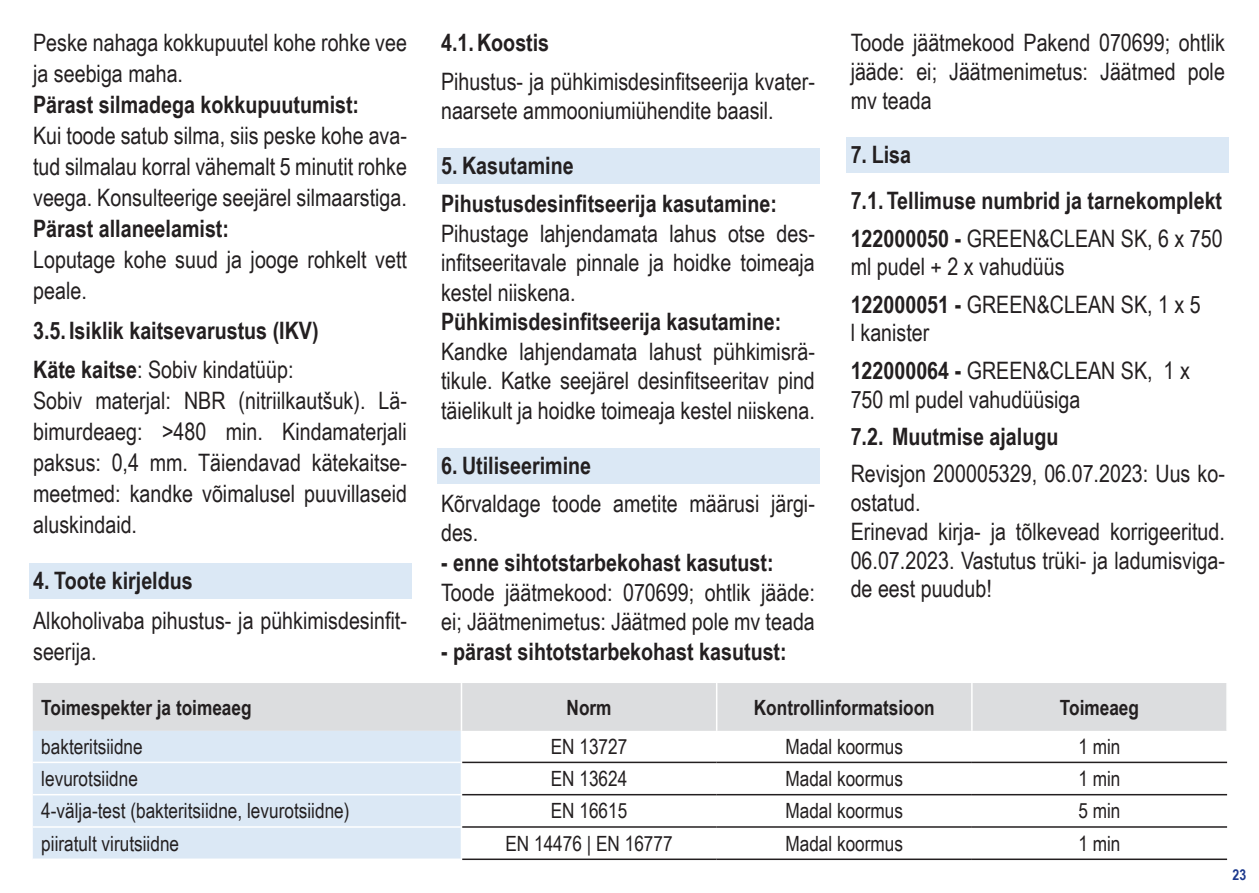
<style>
.page{position:relative;width:1259px;height:893px;background:#fff}
.page>*{position:absolute;margin:0;border:0;box-sizing:border-box;transform-origin:0 0}
.text{font:24px/30.9px "Arial Narrow";color:#231f20}
.text_fett2{font:700 24px "Arial Narrow";color:#231f20}
.text_fett2-2{font:24px/28.8px "Arial Narrow";color:#231f20}
.text-2{font:700 24px "Arial Narrow";color:#231f20}
.text-3{font:21px "Arial Narrow";color:#231f20}
.text-4{font:700 21px "Arial Narrow";color:#231f20}
.t1{font:700 15px "Arial Narrow";color:#1b388c}
.s1{font-weight:700}
</style>
<div class="page">
<div style="left:29px;top:563px;width:382px;height:35px;background:#dbe8f5"></div>
<div style="left:437px;top:148px;width:382px;height:35px;background:#dbe8f5"></div>
<div style="left:437px;top:448px;width:382px;height:35px;background:#dbe8f5"></div>
<div style="left:33px;top:683px;width:1193px;height:48px;background:#dcdddf"></div>
<div style="left:33px;top:731px;width:428px;height:127px;background:#dbe8f5"></div>
<hr style="left:33px;top:762px;width:429px;height:1px;background:#fff">
<hr style="left:33px;top:794px;width:429px;height:1px;background:#fff">
<hr style="left:33px;top:826px;width:429px;height:2px;background:#fff">
<hr style="left:462px;top:762px;width:254px;height:1px;background:#231f20">
<hr style="left:716px;top:762px;width:256px;height:1px;background:#231f20">
<hr style="left:972px;top:762px;width:255px;height:1px;background:#231f20">
<hr style="left:462px;top:794px;width:254px;height:1px;background:#231f20">
<hr style="left:716px;top:794px;width:256px;height:1px;background:#231f20">
<hr style="left:972px;top:794px;width:255px;height:1px;background:#231f20">
<hr style="left:462px;top:826px;width:254px;height:2px;background:#231f20">
<hr style="left:716px;top:826px;width:256px;height:2px;background:#231f20">
<hr style="left:972px;top:826px;width:255px;height:2px;background:#231f20">
<hr style="left:462px;top:858px;width:254px;height:2px;background:#231f20">
<hr style="left:716px;top:858px;width:256px;height:2px;background:#231f20">
<hr style="left:972px;top:858px;width:255px;height:2px;background:#231f20">
<hr style="left:461px;top:683px;width:1px;height:48px;background:#fff">
<hr style="left:716px;top:683px;width:1px;height:48px;background:#fff">
<hr style="left:971px;top:683px;width:1px;height:48px;background:#fff">
<div style="left:846px;top:137px;width:383px;height:36px;background:#dbe8f5"></div>
<p class="text" style="left:33px;top:27px;width:375px">Peske nahaga kokkupuutel kohe rohke vee ja seebiga maha.</p>
<p class="text_fett2" style="left:33px;top:87px;width:327px">Pärast silmadega kokkupuutumist:</p>
<p class="text" style="left:33px;top:120px;width:375px;text-align:justify">Kui toode satub silma, siis peske kohe ava&shy;tud silmalau korral vähemalt 5 minutit rohke veega. Konsulteerige seejärel silmaarstiga.</p>
<p class="text_fett2" style="left:33px;top:211px;width:197px">Pärast allaneelamist:</p>
<p class="text" style="left:33px;top:243px;width:375px">Loputage kohe suud ja jooge rohkelt vett peale.</p>
<p class="text_fett2" style="left:33px;top:312px;width:287px">3.5. Isiklik kaitsevarustus (IKV)</p>
<p class="text" style="left:33px;top:353px;width:262px"><span class="s1">Käte kaitse</span>: Sobiv kindatüüp:</p>
<p class="text" style="left:33px;top:384px;width:375px;text-align:justify">Sobiv materjal: NBR (nitriilkautšuk). Lä&shy;bimurdeaeg: &gt;480 min. Kindamaterjali paksus: 0,4 mm. Täiendavad kätekaitse&shy;meetmed: kandke võimalusel puuvillaseid aluskindaid.</p>
<p class="text_fett2" style="left:33px;top:563px;width:161px">4. Toote kirjeldus</p>
<p class="text" style="left:33px;top:604px;width:375px">Alkoholivaba pihustus- ja pühkimisdesinfit&shy;seerija.</p>
<p class="text_fett2" style="left:441px;top:25px;width:110px">4.1.Koostis</p>
<p class="text" style="left:441px;top:65px;width:375px;line-height:29.4px">Pihustus- ja pühkimisdesinfitseerija kvater&shy;naarsete ammooniumiühendite baasil.</p>
<p class="text_fett2" style="left:441px;top:147px;width:134px">5. Kasutamine</p>
<p class="text-2" style="left:441px;top:186px;width:337px">Pihustusdesinfitseerija kasutamine:</p>
<p class="text" style="left:441px;top:218px;width:375px;line-height:29.4px;text-align:justify">Pihustage lahjendamata lahus otse des&shy;infitseeritavale pinnale ja hoidke toimeaja kestel niiskena.</p>
<p class="text-2" style="left:441px;top:304px;width:342px">Pühkimisdesinfitseerija kasutamine:</p>
<p class="text" style="left:441px;top:336px;width:375px;line-height:29.4px;text-align:justify">Kandke lahjendamata lahust pühkimisrä&shy;tikule. Katke seejärel desinfitseeritav pind täielikult ja hoidke toimeaja kestel niiskena.</p>
<p class="text_fett2" style="left:441px;top:447px;width:152px">6. Utiliseerimine</p>
<p class="text" style="left:441px;top:488px;width:375px;line-height:29.4px">Kõrvaldage toode ametite määrusi järgi&shy;des.</p>
<p class="text_fett2" style="left:441px;top:544px;width:334px">- enne sihtotstarbekohast kasutust:</p>
<p class="text" style="left:441px;top:576px;width:375px;line-height:29.4px">Toode jäätmekood: 070699; ohtlik jääde: ei; Jäätmenimetus: Jäätmed pole mv teada</p>
<p class="text_fett2" style="left:441px;top:633px;width:347px">- pärast sihtotstarbekohast kasutust:</p>
<p class="text" style="left:850px;top:28px;width:376px;line-height:28.8px;text-align:justify">Toode jäätmekood Pakend 070699; ohtlik jääde: ei; Jäätmenimetus: Jäätmed pole mv teada</p>
<p class="text_fett2" style="left:850px;top:137px;width:62px">7. Lisa</p>
<p class="text_fett2" style="left:850px;top:183px;width:373px">7.1. Tellimuse numbrid ja tarnekomplekt</p>
<p class="text_fett2-2" style="left:850px;top:223px;width:373px"><span class="s1">122000050 -</span> GREEN&amp;CLEAN SK, 6 x 750 ml pudel + 2 x vahudüüs</p>
<p class="text_fett2-2" style="left:850px;top:289px;width:352px"><span class="s1">122000051 -</span> GREEN&amp;CLEAN SK, 1 x 5 l kanister</p>
<p class="text_fett2-2" style="left:850px;top:355px;width:341px"><span class="s1">122000064 -</span> GREEN&amp;CLEAN SK, 1 x<br>750 ml pudel vahudüüsiga</p>
<p class="text_fett2" style="left:850px;top:418px;width:209px">7.2. Muutmise ajalugu</p>
<p class="text" style="left:850px;top:458px;width:376px;line-height:28.8px">Revisjon 200005329, 06.07.2023: Uus ko&shy;ostatud.</p>
<p class="text" style="left:850px;top:516px;width:376px;line-height:28.8px;text-align:justify">Erinevad kirja- ja tõlkevead korrigeeritud.<br>06.07.2023. Vastutus trüki- ja ladumisviga&shy;de eest puudub!</p>
<p class="text-4" style="left:41px;top:691px;width:212px">Toimespekter ja toimeaeg</p>
<p class="text-4" style="left:566px;top:691px;width:46px">Norm</p>
<p class="text-4" style="left:754px;top:691px;width:182px">Kontrollinformatsioon</p>
<p class="text-4" style="left:1060px;top:691px;width:81px">Toimeaeg</p>
<p class="text-3" style="left:41px;top:731px;width:103px">bakteritsiidne</p>
<p class="text-3" style="left:551px;top:731px;width:78px">EN 13727</p>
<p class="text-3" style="left:785px;top:731px;width:119px">Madal koormus</p>
<p class="text-3" style="left:1078px;top:731px;width:44px">1 min</p>
<p class="text-3" style="left:41px;top:763px;width:98px">levurotsiidne</p>
<p class="text-3" style="left:551px;top:763px;width:78px">EN 13624</p>
<p class="text-3" style="left:785px;top:763px;width:119px">Madal koormus</p>
<p class="text-3" style="left:1078px;top:763px;width:44px">1 min</p>
<p class="text-3" style="left:41px;top:796px;width:310px">4-välja-test (bakteritsiidne, levurotsiidne)</p>
<p class="text-3" style="left:551px;top:796px;width:78px">EN 16615</p>
<p class="text-3" style="left:785px;top:796px;width:119px">Madal koormus</p>
<p class="text-3" style="left:1078px;top:796px;width:44px">5 min</p>
<p class="text-3" style="left:41px;top:828px;width:139px">piiratult virutsiidne</p>
<p class="text-3" style="left:505px;top:828px;width:169px">EN 14476 | EN 16777</p>
<p class="text-3" style="left:785px;top:828px;width:119px">Madal koormus</p>
<p class="text-3" style="left:1078px;top:828px;width:44px">1 min</p>
<p class="t1" style="left:1232px;top:864px;width:15px">23</p>
</div>
